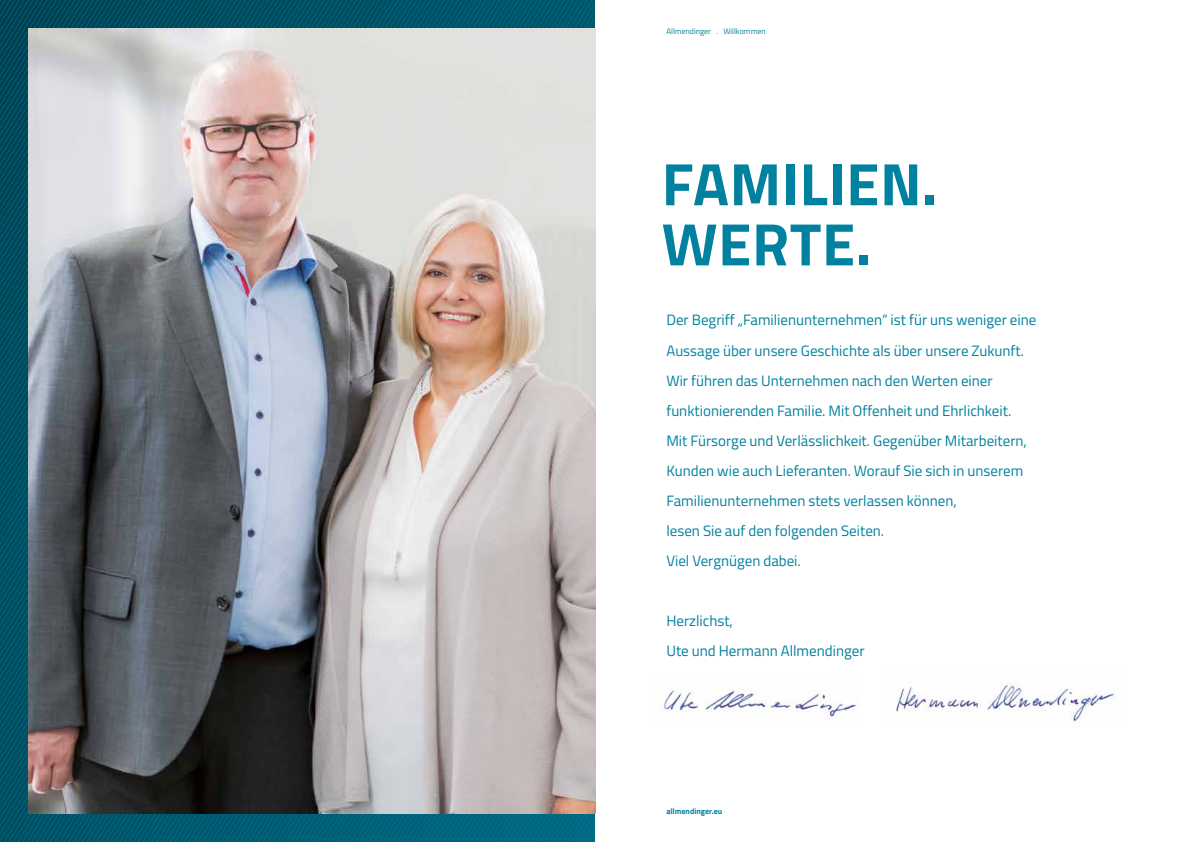
<style>
.page{position:relative;width:1191px;height:842px;background:#fff}
.page>*{position:absolute;margin:0;border:0;box-sizing:border-box;transform-origin:0 0}
.t1{font:700 60px/60.1px "Titillium";letter-spacing:.01em;color:#0081a0}
.t2{font:15px/30px "Titillium";color:#0081a0}
.t3{font:8px "Titillium";color:#0081a0}
.t4{font:700 8px "Titillium";color:#0081a0}
</style>
<div class="page">
<svg style="left:0;top:0;width:255px;height:842px;background:#004f63"></svg>
<svg style="left:255px;top:0;width:340px;height:842px;background:#005c72"></svg>
<img style="left:28px;top:28px;width:567px;height:786px">
<img style="left:896px;top:682px;width:220px;height:40px">
<img style="left:660px;top:689px;width:196px;height:28px">
<p class="t3" style="left:666px;top:26px;width:101px">Allmendinger . Willkommen</p>
<h1 class="t1" style="left:661px;top:151px;width:277px">FAMILIEN.<br>WERTE.</h1>
<p class="t2" style="left:666px;top:304px;width:371px">Der Begriff „Familienunternehmen“ ist für uns weniger eine Aussage über unsere Geschichte als über unsere Zukunft.<br>Wir führen das Unternehmen nach den Werten einer funktionierenden Familie. Mit Offenheit und Ehrlichkeit.<br>Mit Fürsorge und Verlässlichkeit. Gegenüber Mitarbeitern, Kunden wie auch Lieferanten. Worauf Sie sich in unserem Familienunternehmen stets verlassen können,<br>lesen Sie auf den folgenden Seiten.<br>Viel Vergnügen dabei.</p>
<p class="t2" style="left:666px;top:605px;width:200px">Herzlichst,<br>Ute und Hermann Allmendinger</p>
<p class="t4" style="left:666px;top:805px;width:57px">allmendinger.eu</p>
</div>
